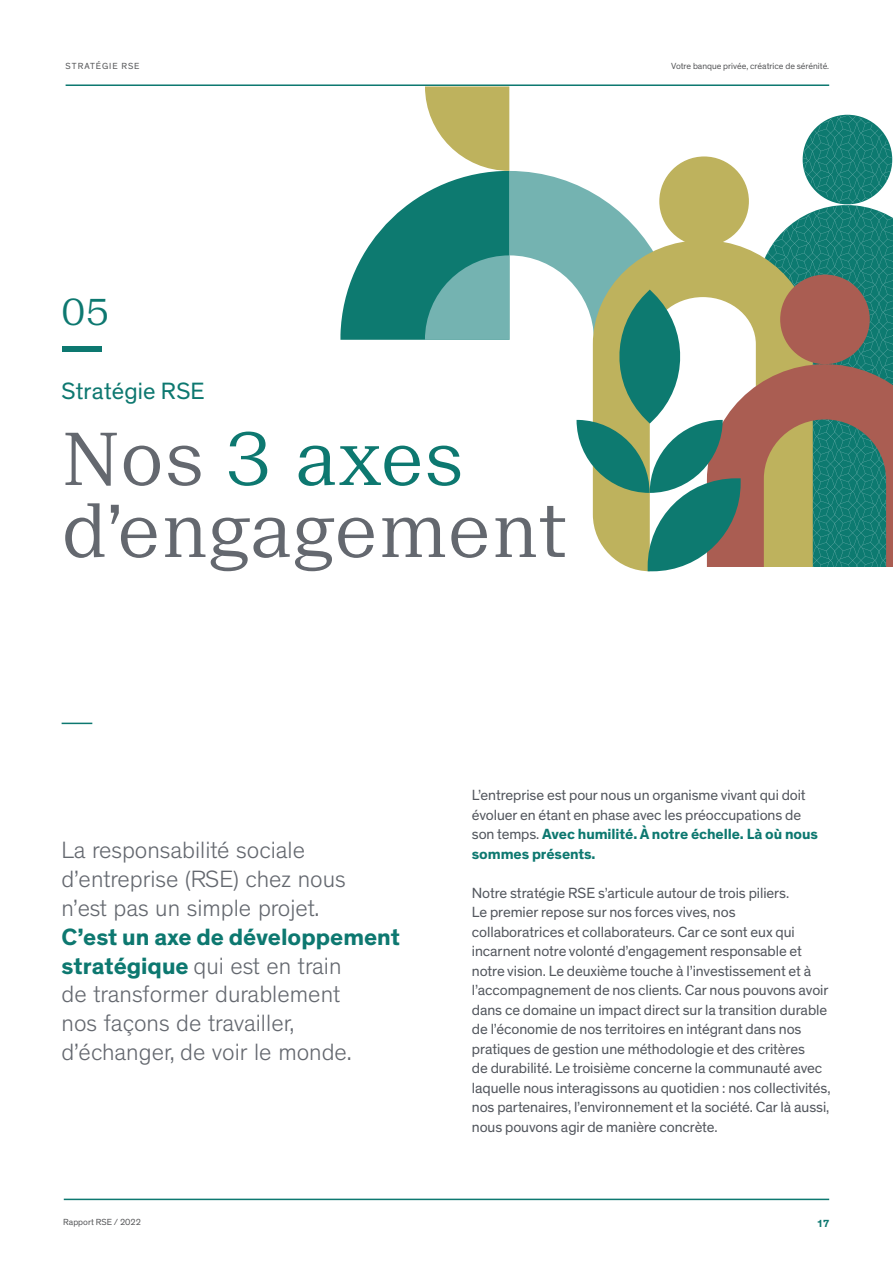
<style>
.page{position:relative;width:893px;height:1263px;background:#fff}
.page>*{position:absolute;margin:0;border:0;box-sizing:border-box;transform-origin:0 0}
.t1{font:300 72px/72px "Suisse Neue";letter-spacing:.01em;color:#64686f}
.t2{font:300 36px "Suisse Neue";color:#0d7870}
.t3{font:300 24px/28.8px "Theinhardt";color:#64686f}
.t4{font:24px "Theinhardt";letter-spacing:.01em;color:#0d7870}
.t5{font:15px/19.5px "Theinhardt";letter-spacing:-.005em;color:#53575e}
.t6{font:700 10.5px "Theinhardt";color:#0d7870}
.t7{font:9px "Theinhardt";color:#57585a}
.t8{font:9px "Theinhardt";letter-spacing:.11em;color:#57585a}
.s1{color:#0d7870}
.s2{font-weight:700;color:#0d7870}
</style>
<div class="page">
<hr style="left:64px;top:1198px;width:765px;height:2px;background:#0d7870">
<hr style="left:66px;top:84px;width:763px;height:2px;background:#0d7870">
<div style="left:62px;top:346px;width:40px;height:6px;background:#0d7870"></div>
<hr style="left:62px;top:723px;width:30px;height:1px;background:#0d7870">
<svg style="left:340px;top:86px;width:553px;height:485px"></svg>
<div style="left:701px;top:568px;width:192px;height:66px;background:#fff"></div>
<p class="t8" style="left:66px;top:61px;width:75px">STRATÉGIE RSE</p>
<h2 class="t2" style="left:62px;top:291px;width:49px">05</h2>
<h3 class="t4" style="left:62px;top:377px;width:145px">Stratégie RSE</h3>
<h1 class="t1" style="left:62px;top:424px;width:507px">Nos <span class="s1">3 axes </span>d’engagement</h1>
<p class="t7" style="left:671px;top:61px;width:160px">Votre banque privée, créatrice de sérénité.</p>
<h3 class="t3" style="left:62px;top:836px;width:286px">La responsabilité sociale d’entreprise (RSE) chez nous n’est pas un simple projet.</h3>
<h3 class="t3" style="left:62px;top:923px;width:340px"><span class="s2">C’est un axe de développement stratégique</span> qui est en train<br>de transformer durablement<br>nos façons de travailler, d’échanger, de voir le monde.</h3>
<p class="t5" style="left:472px;top:786px;width:348px">L’entreprise est pour nous un organisme vivant qui doit évoluer en étant en phase avec les préoccupations de son temps. <span class="s2">Avec humilité. À notre échelle. Là où nous sommes présents.</span></p>
<p class="t5" style="left:472px;top:883px;width:360px">Notre stratégie RSE s’articule autour de trois piliers.<br>Le premier repose sur nos forces vives, nos collaboratrices et collaborateurs. Car ce sont eux qui incarnent notre volonté d’engagement responsable et notre vision. Le deuxième touche à l’investissement et à l’accompagnement de nos clients. Car nous pouvons avoir dans ce domaine un impact direct sur la transition durable de l’économie de nos territoires en intégrant dans nos pratiques de gestion une méthodologie et des critères<br>de durabilité. Le troisième concerne la communauté avec laquelle nous interagissons au quotidien : nos collectivités, nos partenaires, l’environnement et la société. Car là aussi, nous pouvons agir de manière concrète.</p>
<p class="t7" style="left:63px;top:1217px;width:79px">Rapport RSE / 2022</p>
<p class="t6" style="left:817px;top:1216px;width:14px">17</p>
</div>
